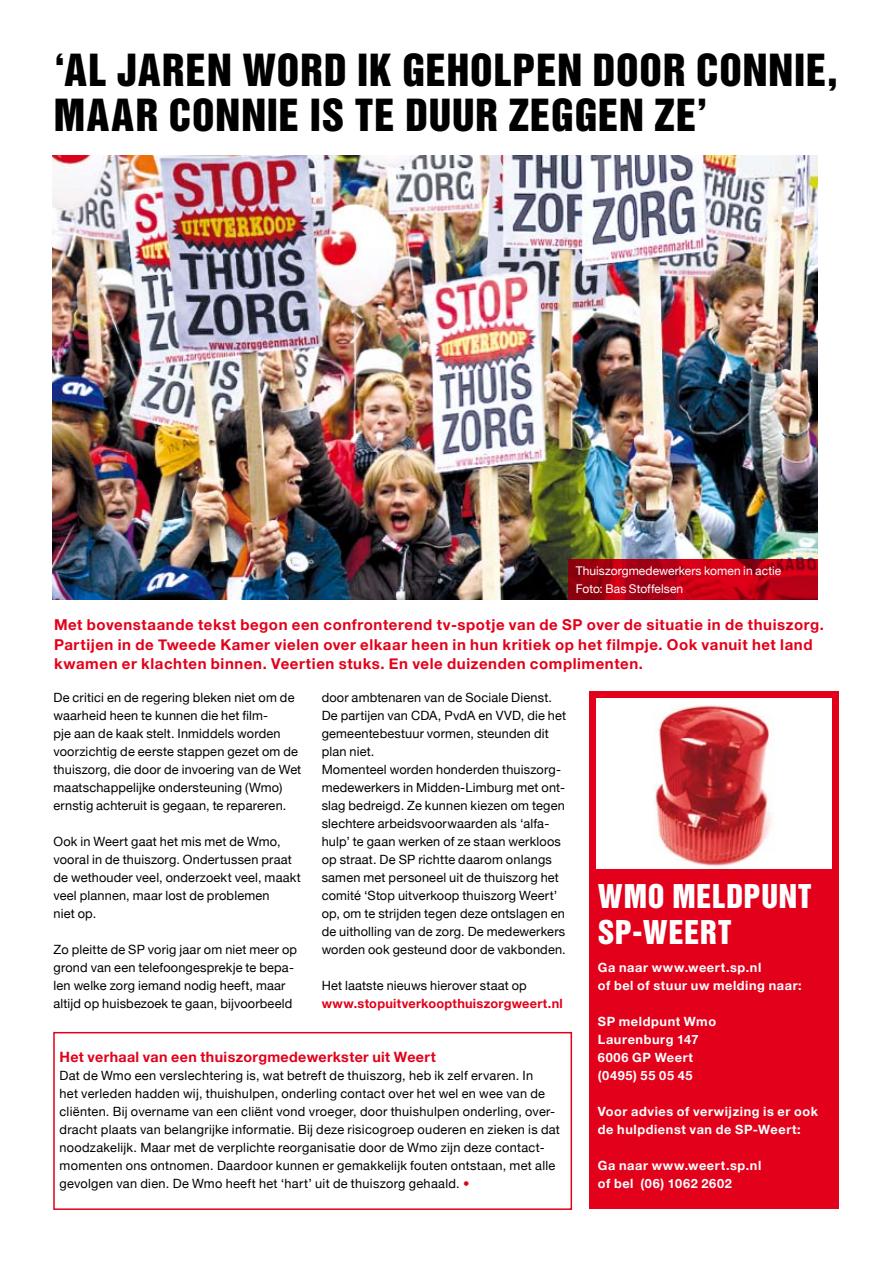
<style>
.page{position:relative;width:893px;height:1263px;background:#fff}
.page>*{position:absolute;margin:0;border:0;box-sizing:border-box;transform-origin:0 0}
.t1{font:40.5px/45px "Helvetica Inserat";letter-spacing:.02em;color:#000}
.t2{font:30px/36px "Helvetica Inserat";letter-spacing:.025em;color:#fff}
.t3{font:700 15px/19.5px "Helvetica Neue";letter-spacing:.04em;color:#e2001a}
.t4{font:700 14.25px "Helvetica Neue";letter-spacing:.025em;color:#e2001a}
.t5{font:12.75px/18px "Helvetica Neue";letter-spacing:.015em;color:#000}
.t6{font:700 12.75px/18px "Helvetica Neue";letter-spacing:.045em;color:#fff}
.t7{font:700 12.75px "Helvetica Neue";letter-spacing:.02em;color:#e2001a}
.t8{font:12px/18px "Helvetica Neue";letter-spacing:.005em;color:#fff}
.s1{color:#e2001a}
</style>
<div class="page">
<div style="left:589px;top:692px;width:250px;height:517px;background:#e2001a"></div>
<div style="left:53px;top:1032px;width:519px;height:178px;border:2px solid #e2001a"></div>
<img style="left:52px;top:156px;width:766px;height:444px">
<div style="left:597px;top:698px;width:235px;height:171px;background:#fff"></div>
<img style="left:653px;top:705px;width:119px;height:163px">
<svg style="left:568px;top:559px;width:249px;height:41px;background:#b50014"></svg>
<h1 class="t1" style="left:54px;top:48px;width:785px">‘AL JAREN WORD IK GEHOLPEN DOOR CONNIE,<br>MAAR CONNIE IS TE DUUR ZEGGEN ZE’</h1>
<p class="t8" style="left:576px;top:561px;width:207px">Thuiszorgmedewerkers komen in actie<br>Foto: Bas Stoffelsen</p>
<p class="t3" style="left:54px;top:615px;width:772px">Met bovenstaande tekst begon een confronterend tv-spotje van de SP over de situatie in de thuiszorg.<br>Partijen in de Tweede Kamer vielen over elkaar heen in hun kritiek op het filmpje. Ook vanuit het land kwamen er klachten binnen. Veertien stuks. En vele duizenden complimenten.</p>
<p class="t5" style="left:322px;top:688px;width:246px">door ambtenaren van de Sociale Dienst.<br>De partijen van CDA, PvdA en VVD, die het gemeentebestuur vormen, steunden dit plan niet.<br>Momenteel worden honderden thuiszorg&shy;medewerkers in Midden-Limburg met ont&shy;slag bedreigd. Ze kunnen kiezen om tegen slechtere arbeidsvoorwaarden als ‘alfa&shy;hulp’ te gaan werken of ze staan werkloos op straat. De SP richtte daarom onlangs samen met personeel uit de thuiszorg het comité ‘Stop uitverkoop thuiszorg Weert’ op, om te strijden tegen deze ontslagen en de uitholling van de zorg. De medewerkers worden ook gesteund door de vakbonden.</p>
<p class="t5" style="left:322px;top:976px;width:207px">Het laatste nieuws hierover staat op</p>
<p class="t7" style="left:322px;top:996px;width:243px">www.stopuitverkoopthuiszorgweert.nl</p>
<p class="t5" style="left:54px;top:688px;width:249px">De critici en de regering bleken niet om de waarheid heen te kunnen die het film-<br>pje aan de kaak stelt. Inmiddels worden voorzichtig de eerste stappen gezet om de thuiszorg, die door de invoering van de Wet maatschappelijke ondersteuning (Wmo) ernstig achteruit is gegaan, te repareren.</p>
<p class="t5" style="left:54px;top:832px;width:249px">Ook in Weert gaat het mis met de Wmo, vooral in de thuiszorg. Ondertussen praat de wethouder veel, onderzoekt veel, maakt veel plannen, maar lost de problemen<br>niet op.</p>
<p class="t5" style="left:54px;top:940px;width:245px">Zo pleitte de SP vorig jaar om niet meer op grond van een telefoongesprekje te bepa&shy;len welke zorg iemand nodig heeft, maar altijd op huisbezoek te gaan, bijvoorbeeld</p>
<h2 class="t2" style="left:598px;top:878px;width:23px">WMO</h2>
<h2 class="t2" style="left:598px;top:878px;width:215px;text-indent:75px">MELDPUNT<br>SP-WEERT</h2>
<p class="t6" style="left:598px;top:958px;width:205px">Ga naar www.weert.sp.nl<br>of bel of stuur uw melding naar:</p>
<p class="t6" style="left:598px;top:1012px;width:120px">SP meldpunt Wmo<br>Laurenburg 147<br>6006 GP Weert (0495) 55 05 45</p>
<p class="t6" style="left:598px;top:1102px;width:222px">Voor advies of verwijzing is er ook de hulpdienst van de SP-Weert:</p>
<p class="t6" style="left:598px;top:1156px;width:165px">Ga naar www.weert.sp.nl of bel (06) 1062 2602</p>
<p class="t4" style="left:60px;top:1048px;width:378px">Het verhaal van een thuiszorgmedewerkster uit Weert</p>
<p class="t5" style="left:60px;top:1066px;width:502px">Dat de Wmo een verslechtering is, wat betreft de thuiszorg, heb ik zelf ervaren. In<br>het verleden hadden wij, thuishulpen, onderling contact over het wel en wee van de cliënten. Bij overname van een cliënt vond vroeger, door thuishulpen onderling, over&shy;dracht plaats van belangrijke informatie. Bij deze risicogroep ouderen en zieken is dat noodzakelijk. Maar met de verplichte reorganisatie door de Wmo zijn deze contact&shy;momenten ons ontnomen. Daardoor kunnen er gemakkelijk fouten ontstaan, met alle gevolgen van dien. De Wmo heeft het ‘hart’ uit de thuiszorg gehaald. <span class="s1">•</span></p>
</div>
